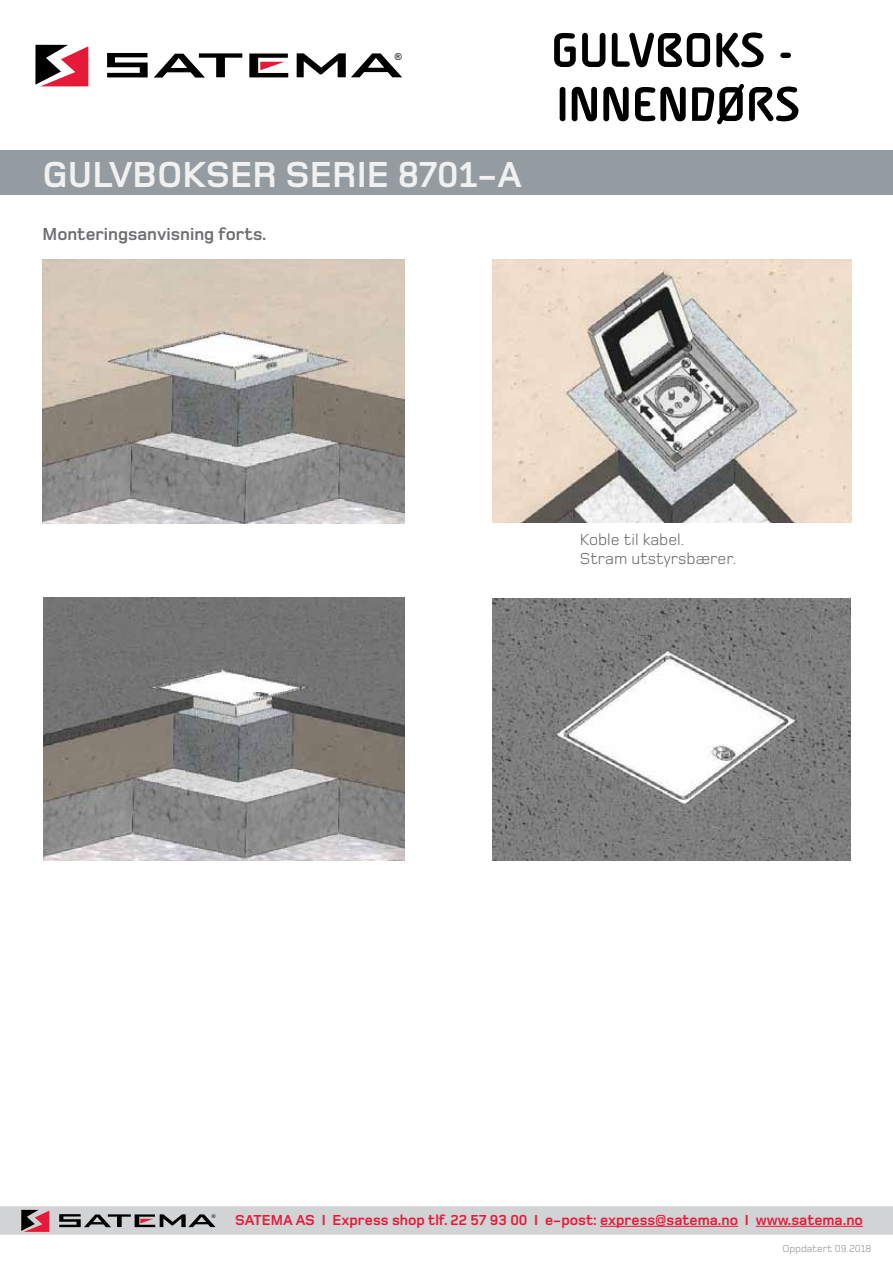
<style>
.page{position:relative;width:893px;height:1263px;background:#fff}
.page>*{position:absolute;margin:0;border:0;box-sizing:border-box;transform-origin:0 0}
.t1{font:700 52.5px/54px "Alega";color:#000}
.t2{font:700 37.5px "Foundry Monoline";color:#f1f1f2}
.t3{font:700 18px "Foundry Monoline";color:#6d6e71}
.t4{font:16.5px/19.8px "Foundry Monoline";color:#6d6e71}
.t5{font:700 15px "Foundry Monoline";color:#e71939}
.t6{font:10.5px "Foundry Monoline";color:#939598}
.t7{font:9.6px "Arial";color:#000}
.t8{font:5.1px "Arial";color:#000}
</style>
<div class="page">
<svg style="left:35px;top:45px;width:53px;height:41px"></svg>
<svg style="left:107px;top:53px;width:41px;height:24px"></svg>
<svg style="left:154px;top:53px;width:88px;height:25px"></svg>
<svg style="left:297px;top:53px;width:105px;height:24px"></svg>
<svg style="left:249px;top:54px;width:39px;height:23px"></svg>
<svg style="left:0;top:1206px;width:893px;height:29px;background:#c9c8ca"></svg>
<hr style="left:600px;top:1226px;width:138px;height:1px;background:#e71939">
<hr style="left:756px;top:1226px;width:107px;height:1px;background:#e71939">
<div style="left:0;top:150px;width:893px;height:45px;background:#949ca1"></div>
<img style="left:493px;top:259px;width:358px;height:264px">
<img style="left:43px;top:259px;width:361px;height:264px">
<img style="left:43px;top:598px;width:361px;height:262px">
<img style="left:492px;top:598px;width:358px;height:262px">
<p class="t7" style="left:395px;top:50px;width:9px">®</p>
<h2 class="t2" style="left:43px;top:155px;width:477px">gulvbokse r se rie 8701-a</h2>
<p class="t3" style="left:43px;top:225px;width:226px">Monteringsanvisning forts.</p>
<h1 class="t1" style="left:551px;top:26px;width:251px">GULVBOKS -<br>INNENDØRS</h1>
<p class="t4" style="left:580px;top:529px;width:158px">Koble til kabel.<br>Stram utstyrsbærer.</p>
<p class="t8" style="left:212px;top:1213px;width:5px">®</p>
<p class="t5" style="left:235px;top:1212px;width:629px">SATEMA AS I Express shop tlf. 22 57 93 00 I e-post: express@satema.no I www.satema.no</p>
<p class="t6" style="left:782px;top:1243px;width:91px">Oppdatert 09.2018</p>
</div>
